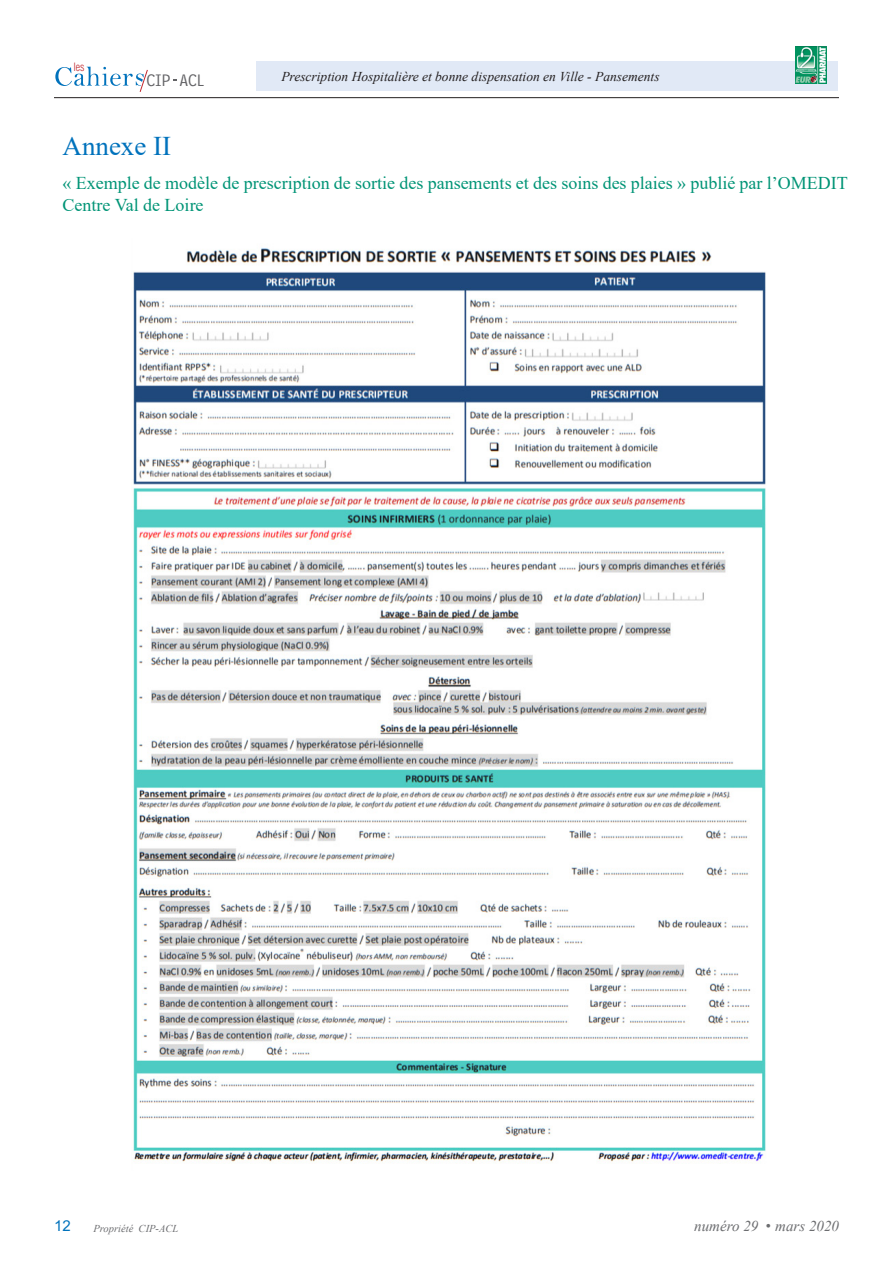
<style>
.page{position:relative;width:893px;height:1263px;background:#fff}
.page>*{position:absolute;margin:0;border:0;box-sizing:border-box;transform-origin:0 0}
.t1{font:27px "Times New Roman";color:#0072bc}
.t2{font:18px/21.6px "Times New Roman";color:#009476}
.t3{font:300 17.7px "Bell Design";letter-spacing:.02em;color:#636366}
.t4{font:italic 15px "Times New Roman";color:#6c6d70}
.t5{font:15px "Arial MT Std";color:#0072bc}
.t6{font:italic 13.5px "Times New Roman";color:#231f20}
.t7{font:300 condensed 11.25px "Helvetica";color:#c0262d}
.t8{font:italic 10.5px "Times New Roman";color:#6c6d70}
.s1{font-family:"Arial MT Std";font-style:normal}
</style>
<div class="page">
<hr style="left:54px;top:97px;width:785px;height:1px;background:#231f20">
<div style="left:257px;top:61px;width:581px;height:30px;background:#e1e9f6"></div>
<svg style="left:55px;top:67px;width:93px;height:25px"></svg>
<img style="left:795px;top:47px;width:31px;height:37px">
<img style="left:133px;top:247px;width:633px;height:916px">
<p class="t7" style="left:73px;top:60px;width:13px">les</p>
<p class="t3" style="left:147px;top:69px;width:25px">CIP</p>
<p class="t6" style="left:281px;top:67px;width:380px">Prescription Hospitalière et bonne dispensation en Ville - Pansements</p>
<p class="t3" style="left:179px;top:70px;width:26px">ACL</p>
<h1 class="t1" style="left:63px;top:127px;width:110px">Annexe II</h1>
<p class="t2" style="left:63px;top:172px;width:787px">« Exemple de modèle de prescription de sortie des pansements et des soins des plaies » publié par l’OMEDIT<br>Centre Val de Loire</p>
<p class="t5" style="left:54px;top:1217px;width:18px">12</p>
<p class="t8" style="left:94px;top:1221px;width:86px">Propriété CIP-ACL</p>
<p class="t4" style="left:694px;top:1216px;width:146px">numéro 29 <span class="s1">•</span> mars 2020</p>
</div>
